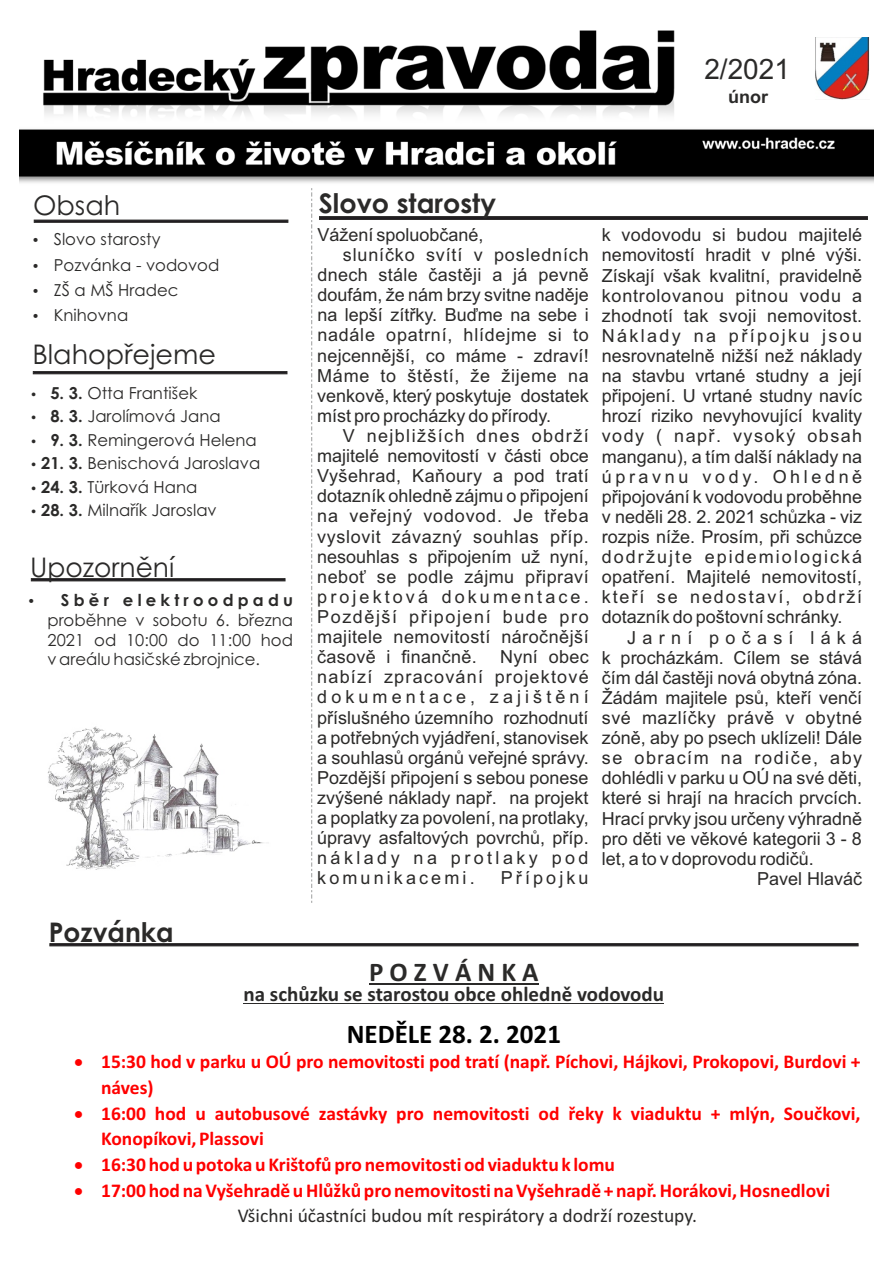
<style>
.page{position:relative;width:893px;height:1263px;background:#fff}
.page>*{position:absolute;margin:0;border:0;box-sizing:border-box;transform-origin:0 0}
.t1{font:28.2px "Arial";color:#2b2a29}
.t2{font:27px "Century Gothic";color:#2b2a29}
.t3{font:700 27px "Century Gothic";color:#2b2a29}
.t4{font:700 27px "Calibri";color:#000}
.t5{font:700 27px "Calibri";color:#2b2a29}
.t6{font:700 21px "Calibri";color:#2b2a29}
.t7{font:700 19.5px/25.7px "Calibri";color:#f00}
.t8{font:18px/20.1px "Arial";color:#2b2a29;text-align:justify}
.t9{font:18px "Arial";letter-spacing:.025em;color:#2b2a29}
.t10{font:18px "Arial";letter-spacing:.035em;color:#2b2a29}
.t11{font:18px "Arial";letter-spacing:.045em;color:#2b2a29}
.t12{font:18px "Arial";letter-spacing:.085em;color:#2b2a29}
.t13{font:18px "Arial";letter-spacing:.04em;color:#2b2a29}
.t14{font:18px "Arial";letter-spacing:.02em;color:#2b2a29}
.t15{font:18px "Arial";letter-spacing:.03em;color:#2b2a29}
.t16{font:18px "Arial";letter-spacing:.08em;color:#2b2a29}
.t17{font:18px "Arial";letter-spacing:.17em;color:#2b2a29}
.t18{font:18px "Arial";letter-spacing:.35em;color:#2b2a29}
.t19{font:18px "Arial";letter-spacing:.175em;color:#2b2a29}
.t20{font:700 18px "Arial";color:#2b2a29}
.t21{font:16.5px/19.6px "Century Gothic";color:#2b2a29}
.t22{font:700 16.5px "Century Gothic";letter-spacing:.255em;color:#2b2a29}
.s1{font-weight:700}
.s2{font-weight:400;color:#2b2a29}
</style>
<div class="page">
<img style="left:19px;top:30px;width:855px;height:170px">
<img style="left:815px;top:38px;width:54px;height:61px">
<svg style="left:33px;top:219px;width:256px;height:4px"></svg>
<svg style="left:311px;top:188px;width:1px;height:715px"></svg>
<svg style="left:319px;top:216px;width:549px;height:4px;background:#292628"></svg>
<svg style="left:32px;top:371px;width:256px;height:4px"></svg>
<hr style="left:369px;top:983px;width:170px;height:1px;background:#2b2a29">
<hr style="left:244px;top:1003px;width:420px;height:1px;background:#2b2a29">
<svg style="left:49px;top:943px;width:810px;height:4px;background:#4b494a"></svg>
<svg style="left:30px;top:578px;width:256px;height:4px"></svg>
<img style="left:48px;top:726px;width:221px;height:144px">
<h1 class="t1" style="left:704px;top:58px;width:87px">2/2021</h1>
<p class="t20" style="left:728px;top:90px;width:41px">únor</p>
<h2 class="t2" style="left:33px;top:194px;width:89px">Obsah</h2>
<p class="t21" style="left:54px;top:227px;width:167px;line-height:26.8px">Slovo starosty<br>Pozvánka - vodovod</p>
<p class="t21" style="left:54px;top:279px;width:126px;line-height:25px">ZŠ a MŠ Hradec<br>Knihovna</p>
<h2 class="t2" style="left:32px;top:344px;width:185px">Blahopřejeme</h2>
<p class="t21" style="left:50px;top:384px;width:148px"><span class="s1">5. 3.</span> Otta František</p>
<p class="t21" style="left:50px;top:408px;width:172px"><span class="s1">8. 3.</span> Jarolímová Jana</p>
<p class="t21" style="left:50px;top:431px;width:208px"><span class="s1">9. 3.</span> Remingerová Helena</p>
<p class="t21" style="left:41px;top:455px;width:221px"><span class="s1">21. 3.</span> Benischová Jaroslava</p>
<p class="t21" style="left:41px;top:478px;width:158px"><span class="s1">24. 3.</span> Türková Hana</p>
<p class="t21" style="left:41px;top:502px;width:177px"><span class="s1">28. 3.</span> Milnařík Jaroslav</p>
<h2 class="t2" style="left:30px;top:557px;width:146px">Upozornění</h2>
<p class="t22" style="left:61px;top:594px;width:234px">Sběr elektroodpadu</p>
<p class="t21" style="left:47px;top:612px;width:247px;text-align:justify">proběhne v sobotu 6. března 2021 od 10:00 do 11:00 hod v areálu hasičské zbrojnice.</p>
<h2 class="t3" style="left:49px;top:921px;width:127px">Pozvánka</h2>
<h2 class="t3" style="left:319px;top:193px;width:179px">Slovo starosty</h2>
<p class="t8" style="left:317px;top:226px;width:168px">Vážení spoluobčané,</p>
<p class="t11" style="left:343px;top:248px;width:247px">sluníčko svítí v posledních</p>
<p class="t14" style="left:317px;top:268px;width:273px">dnech stále častěji a já pevně</p>
<p class="t8" style="left:317px;top:286px;width:273px">doufám, že nám brzy svitne naděje</p>
<p class="t8" style="left:317px;top:307px;width:273px">na lepší zítřky. Buďme na sebe i</p>
<p class="t13" style="left:317px;top:328px;width:273px">nadále opatrní, hlídejme si to</p>
<p class="t8" style="left:317px;top:347px;width:273px">nejcennější, co máme - zdraví!</p>
<p class="t10" style="left:317px;top:368px;width:273px">Máme to štěstí, že žijeme na</p>
<p class="t8" style="left:317px;top:387px;width:273px">venkově, který poskytuje dostatek</p>
<p class="t8" style="left:317px;top:407px;width:235px">míst pro procházky do přírody.</p>
<p class="t16" style="left:343px;top:429px;width:247px">V nejbližších dnes obdrží</p>
<p class="t8" style="left:317px;top:447px;width:273px">majitelé nemovitostí v části obce</p>
<p class="t9" style="left:317px;top:469px;width:273px">Vyšehrad, Kaňoury a pod tratí</p>
<p class="t8" style="left:317px;top:488px;width:273px">dotazník ohledně zájmu o připojení</p>
<p class="t11" style="left:317px;top:509px;width:273px">na veřejný vodovod. Je třeba</p>
<p class="t10" style="left:317px;top:529px;width:273px">vyslovit závazný souhlas příp.</p>
<p class="t8" style="left:317px;top:548px;width:273px">nesouhlas s připojením už nyní,</p>
<p class="t9" style="left:317px;top:570px;width:273px">neboť se podle zájmu připraví</p>
<p class="t17" style="left:317px;top:590px;width:273px">projektová dokumentace.</p>
<p class="t12" style="left:317px;top:610px;width:273px">Pozdější připojení bude pro</p>
<p class="t9" style="left:317px;top:630px;width:273px">majitele nemovitostí náročnější</p>
<p class="t8" style="left:317px;top:648px;width:161px">časově i finančně.</p>
<p class="t8" style="left:317px;top:648px;width:273px;text-indent:183px">Nyní obec nabízí zpracování projektové dokumentace, zajištění příslušného územního rozhodnutí a potřebných vyjádření, stanovisek a souhlasů orgánů veřejné správy.<br>Pozdější připojení s sebou ponese zvýšené náklady např. na projekt a poplatky za povolení, na protlaky, úpravy asfaltových povrchů, příp. náklady na protlaky pod komunikacemi.</p>
<p class="t19" style="left:501px;top:871px;width:89px">Přípojku</p>
<p class="t8" style="left:602px;top:227px;width:262px">k vodovodu si budou majitelé nemovitostí hradit v plné výši.<br>Získají však kvalitní, pravidelně kontrolovanou pitnou vodu a zhodnotí tak svoji nemovitost.<br>Náklady na přípojku jsou nesrovnatelně nižší než náklady na stavbu vrtané studny a její připojení. U vrtané studny navíc hrozí riziko nevyhovující kvality vody ( např. vysoký obsah manganu), a tím další náklady na úpravnu vody. Ohledně připojování k vodovodu proběhne v neděli 28. 2. 2021 schůzka - viz rozpis níže. Prosím, při schůzce dodržujte epidemiologická opatření. Majitelé nemovitostí, kteří se nedostaví, obdrží dotazník do poštovní schránky.</p>
<p class="t18" style="left:627px;top:630px;width:236px">Jarní počasí láká</p>
<p class="t8" style="left:602px;top:649px;width:262px">k procházkám. Cílem se stává</p>
<p class="t8" style="left:602px;top:669px;width:262px">čím dál častěji nová obytná zóna.</p>
<p class="t8" style="left:602px;top:689px;width:262px">Žádám majitele psů, kteří venčí</p>
<p class="t15" style="left:602px;top:711px;width:262px">své mazlíčky právě v obytné</p>
<p class="t8" style="left:602px;top:729px;width:262px">zóně, aby po psech uklízeli! Dále</p>
<p class="t12" style="left:602px;top:751px;width:262px">se obracím na rodiče, aby</p>
<p class="t8" style="left:602px;top:770px;width:262px">dohlédli v parku u OÚ na své děti,</p>
<p class="t8" style="left:602px;top:790px;width:262px">které si hrají na hracích prvcích.</p>
<p class="t8" style="left:602px;top:810px;width:262px">Hrací prvky jsou určeny výhradně</p>
<p class="t8" style="left:602px;top:830px;width:262px">pro děti ve věkové kategorii 3 - 8</p>
<p class="t8" style="left:602px;top:850px;width:214px">let, a to v doprovodu rodičů.</p>
<p class="t8" style="left:757px;top:870px;width:107px">Pavel Hlaváč</p>
<h2 class="t5" style="left:369px;top:960px;width:171px">P O Z V Á N K A</h2>
<p class="t6" style="left:244px;top:985px;width:422px">na schůzku se starostou obce ohledně vodovodu</p>
<h2 class="t4" style="left:347px;top:1022px;width:216px">NEDĚLE 28. 2. 2021</h2>
<p class="t7" style="left:101px;top:1051px;width:761px;text-indent:-27px">• 15:30 hod v parku u OÚ pro nemovitosti pod tratí (např. Píchovi, Hájkovi, Prokopovi, Burdovi + náves)</p>
<p class="t7" style="left:101px;top:1102px;width:761px;text-indent:-27px">• 16:00 hod u autobusové zastávky pro nemovitosti od řeky k viaduktu + mlýn, Součkovi,<br>Konopíkovi, Plassovi</p>
<p class="t7" style="left:74px;top:1153px;width:542px">• 16:30 hod u potoka u Krištofů pro nemovitosti od viaduktu k lomu</p>
<p class="t7" style="left:238px;top:1179px;width:594px;text-indent:-164px">• 17:00 hod na Vyšehradě u Hlůžků pro nemovitosti na Vyšehradě + např. Horákovi, Hosnedlovi<br><span class="s2">Všichni účastníci budou mít respirátory a dodrží rozestupy.</span></p>
</div>
